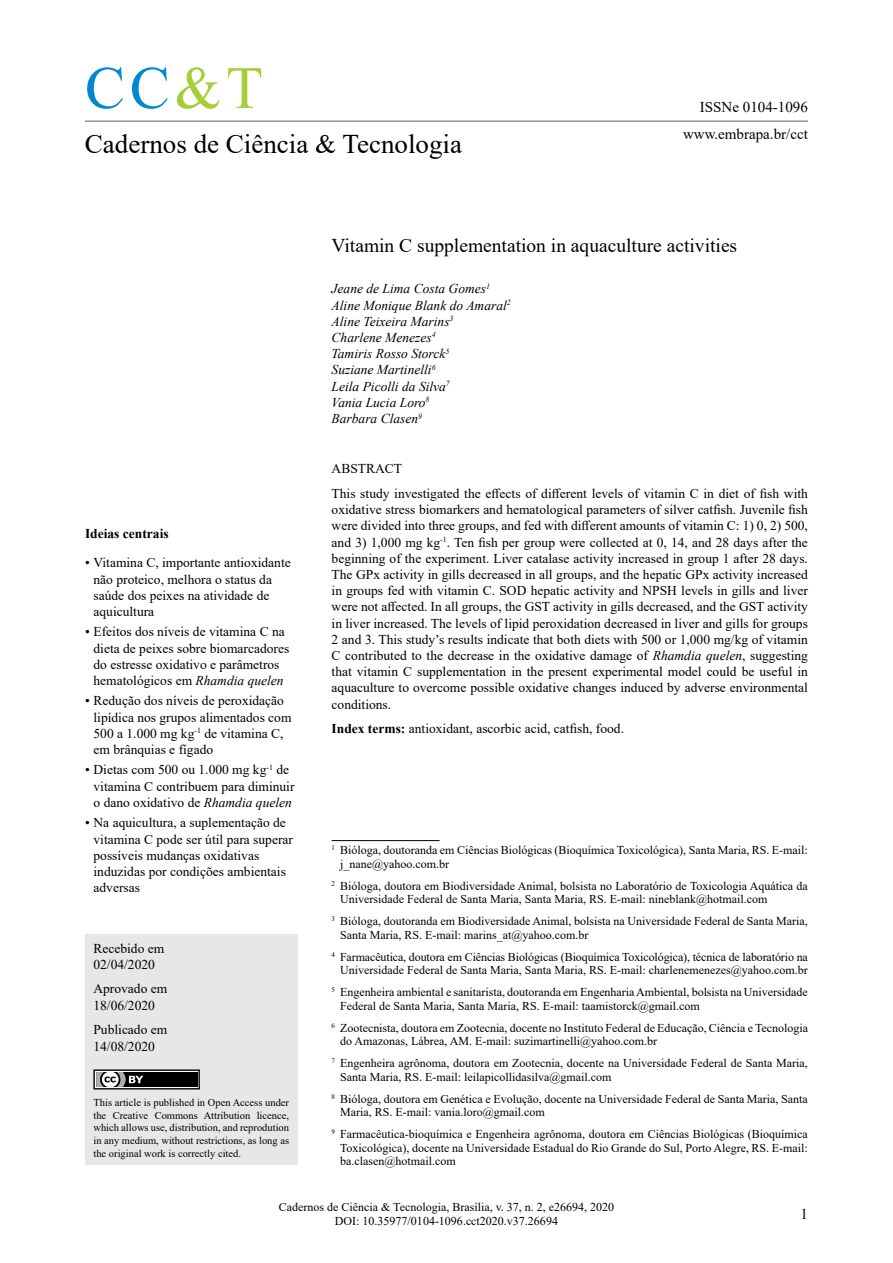
<style>
.page{position:relative;width:893px;height:1263px;background:#fff}
.page>*{position:absolute;margin:0;border:0;box-sizing:border-box;transform-origin:0 0}
.t1{font:60px "Times New Roman";color:#0089cf}
.t2{font:27px "Times New Roman";color:#000}
.t3{font:19.5px "Times New Roman";color:#000}
.t4{font:15px/26.5px "Times New Roman";color:#000;text-align:right}
.t5{font:13.5px/16.2px "Times New Roman";color:#000}
.t6{font:italic 13.5px/16.2px "Times New Roman";color:#000}
.t7{font:700 13.5px "Times New Roman";color:#000}
.t8{font:12px/13.5px "Times New Roman";color:#000}
.t9{font:10.5px/12.6px "Times New Roman";color:#000;text-align:justify}
.s1{color:#a6ce39}
.s2{font-style:italic}
.s3{font-weight:700}
</style>
<div class="page">
<hr style="left:85px;top:120px;width:723px;height:2px;background:#939598">
<div style="left:85px;top:935px;width:213px;height:230px;background:#e6e7e8"></div>
<svg style="left:143px;top:1071px;width:55px;height:16px"></svg>
<div style="left:93px;top:1069px;width:107px;height:20px;border:1px solid #000"></div>
<div style="left:96px;top:1072px;width:101px;height:15px;background:#000"></div>
<svg style="left:93px;top:1069px;width:50px;height:21px"></svg>
<hr style="left:332px;top:840px;width:108px;height:1px;background:#000">
<h1 class="t1" style="left:85px;top:46px;width:179px">CC<span class="s1">&amp;T</span></h1>
<h2 class="t2" style="left:85px;top:125px;width:379px">Cadernos de Ciência &amp; Tecnologia</h2>
<p class="t4" style="left:683px;top:94px;width:126px">ISSNe 0104-1096 www.embrapa.br/cct</p>
<p class="t7" style="left:85px;top:524px;width:85px">Ideias centrais</p>
<p class="t5" style="left:94px;top:554px;width:199px;text-indent:-9px">• Vitamina C, importante antioxidante não proteico, melhora o status da saúde dos peixes na atividade de aquicultura</p>
<p class="t5" style="left:94px;top:623px;width:197px;text-indent:-9px">• Efeitos dos níveis de vitamina C na dieta de peixes sobre biomarcadores do estresse oxidativo e parâmetros hematológicos em <span class="s2">Rhamdia quelen</span></p>
<p class="t5" style="left:94px;top:692px;width:199px;text-indent:-9px">• Redução dos níveis de peroxidação lipídica nos grupos alimentados com<br>500 a 1.000 mg kg<sup>-1</sup> de vitamina C, em brânquias e fígado</p>
<p class="t5" style="left:94px;top:761px;width:202px;text-indent:-8px">• Dietas com 500 ou 1.000 mg kg<sup>-1</sup> de vitamina C contribuem para diminuir o dano oxidativo de <span class="s2">Rhamdia quelen</span></p>
<p class="t5" style="left:94px;top:814px;width:201px;text-indent:-9px">• Na aquicultura, a suplementação de vitamina C pode ser útil para superar possíveis mudanças oxidativas induzidas por condições ambientais adversas</p>
<p class="t5" style="left:93px;top:939px;width:72px">Recebido em<br>02/04/2020</p>
<p class="t5" style="left:93px;top:980px;width:75px">Aprovado em<br>18/06/2020</p>
<p class="t5" style="left:93px;top:1021px;width:75px">Publicado em<br>14/08/2020</p>
<p class="t9" style="left:93px;top:1096px;width:197px">This article is published in Open Access under the Creative Commons Attribution licence, which allows use, distribution, and reprodution in any medium, without restrictions, as long as the original work is correctly cited.</p>
<h3 class="t3" style="left:332px;top:231px;width:407px">Vitamin C supplementation in aquaculture activities</h3>
<p class="t6" style="left:332px;top:280px;width:181px">Jeane de Lima Costa Gomes<sup>1<br></sup>Aline Monique Blank do Amaral<sup>2<br></sup>Aline Teixeira Marins<sup>3<br></sup>Charlene Menezes<sup>4<br></sup>Tamiris Rosso Storck<sup>5<br></sup>Suziane Martinelli<sup>6<br></sup>Leila Picolli da Silva<sup>7<br></sup>Vania Lucia Loro<sup>8<br></sup>Barbara Clasen<sup>9</sup></p>
<p class="t5" style="left:332px;top:456px;width:478px;line-height:24.8px">ABSTRACT<br>This study investigated the effects of different levels of vitamin C in diet of fish with</p>
<p class="t5" style="left:332px;top:501px;width:478px;text-align:justify">oxidative stress biomarkers and hematological parameters of silver catfish. Juvenile fish were divided into three groups, and fed with different amounts of vitamin C: 1) 0, 2) 500, and 3) 1,000 mg kg<sup>-1</sup>. Ten fish per group were collected at 0, 14, and 28 days after the beginning of the experiment. Liver catalase activity increased in group 1 after 28 days.<br>The GPx activity in gills decreased in all groups, and the hepatic GPx activity increased in groups fed with vitamin C. SOD hepatic activity and NPSH levels in gills and liver were not affected. In all groups, the GST activity in gills decreased, and the GST activity in liver increased. The levels of lipid peroxidation decreased in liver and gills for groups 2 and 3. This study’s results indicate that both diets with 500 or 1,000 mg/kg of vitamin C contributed to the decrease in the oxidative damage of <span class="s2">Rhamdia quelen</span>, suggesting that vitamin C supplementation in the present experimental model could be useful in aquaculture to overcome possible oxidative changes induced by adverse environmental conditions.</p>
<p class="t5" style="left:332px;top:720px;width:294px"><span class="s3">Index terms:</span> antioxidant, ascorbic acid, catfish, food.</p>
<p class="t8" style="left:340px;top:843px;width:469px;text-indent:-9px"><sup>1</sup> Bióloga, doutoranda em Ciências Biológicas (Bioquímica Toxicológica), Santa Maria, RS. E-mail: j_nane@yahoo.com.br</p>
<p class="t8" style="left:340px;top:878px;width:469px;text-indent:-9px"><sup>2</sup> Bióloga, doutora em Biodiversidade Animal, bolsista no Laboratório de Toxicologia Aquática da<br>Universidade Federal de Santa Maria, Santa Maria, RS. E-mail: nineblank@hotmail.com</p>
<p class="t8" style="left:340px;top:914px;width:469px;text-indent:-9px"><sup>3</sup> Bióloga, doutoranda em Biodiversidade Animal, bolsista na Universidade Federal de Santa Maria,<br>Santa Maria, RS. E-mail: marins_at@yahoo.com.br</p>
<p class="t8" style="left:332px;top:949px;width:478px;text-align:right"><sup>4</sup> Farmacêutica, doutora em Ciências Biológicas (Bioquímica Toxicológica), técnica de laboratório na<br>Universidade Federal de Santa Maria, Santa Maria, RS. E-mail: charlenemenezes@yahoo.com.br</p>
<p class="t8" style="left:340px;top:985px;width:469px;text-indent:-9px"><sup>5</sup> Engenheira ambiental e sanitarista, doutoranda em Engenharia Ambiental, bolsista na Universidade<br>Federal de Santa Maria, Santa Maria, RS. E-mail: taamistorck@gmail.com</p>
<p class="t8" style="left:340px;top:1020px;width:469px;text-indent:-9px"><sup>6</sup> Zootecnista, doutora em Zootecnia, docente no Instituto Federal de Educação, Ciência e Tecnologia do Amazonas, Lábrea, AM. E-mail: suzimartinelli@yahoo.com.br</p>
<p class="t8" style="left:340px;top:1056px;width:469px;text-indent:-9px"><sup>7</sup> Engenheira agrônoma, doutora em Zootecnia, docente na Universidade Federal de Santa Maria,<br>Santa Maria, RS. E-mail: leilapicollidasilva@gmail.com</p>
<p class="t8" style="left:340px;top:1091px;width:469px;text-indent:-8px"><sup>8</sup> Bióloga, doutora em Genética e Evolução, docente na Universidade Federal de Santa Maria, Santa<br>Maria, RS. E-mail: vania.loro@gmail.com</p>
<p class="t8" style="left:340px;top:1127px;width:469px;text-align:justify;text-indent:-8px"><sup>9</sup> Farmacêutica-bioquímica e Engenheira agrônoma, doutora em Ciências Biológicas (Bioquímica Toxicológica), docente na Universidade Estadual do Rio Grande do Sul, Porto Alegre, RS. E-mail: ba.clasen@hotmail.com</p>
<p class="t8" style="left:279px;top:1199px;width:337px;line-height:14.4px;text-align:center">Cadernos de Ciência &amp; Tecnologia, Brasília, v. 37, n. 2, e26694, 2020<br>DOI: 10.35977/0104-1096.cct2020.v37.26694</p>
<p class="t4" style="left:800px;top:1200px;width:9px">1</p>
</div>
